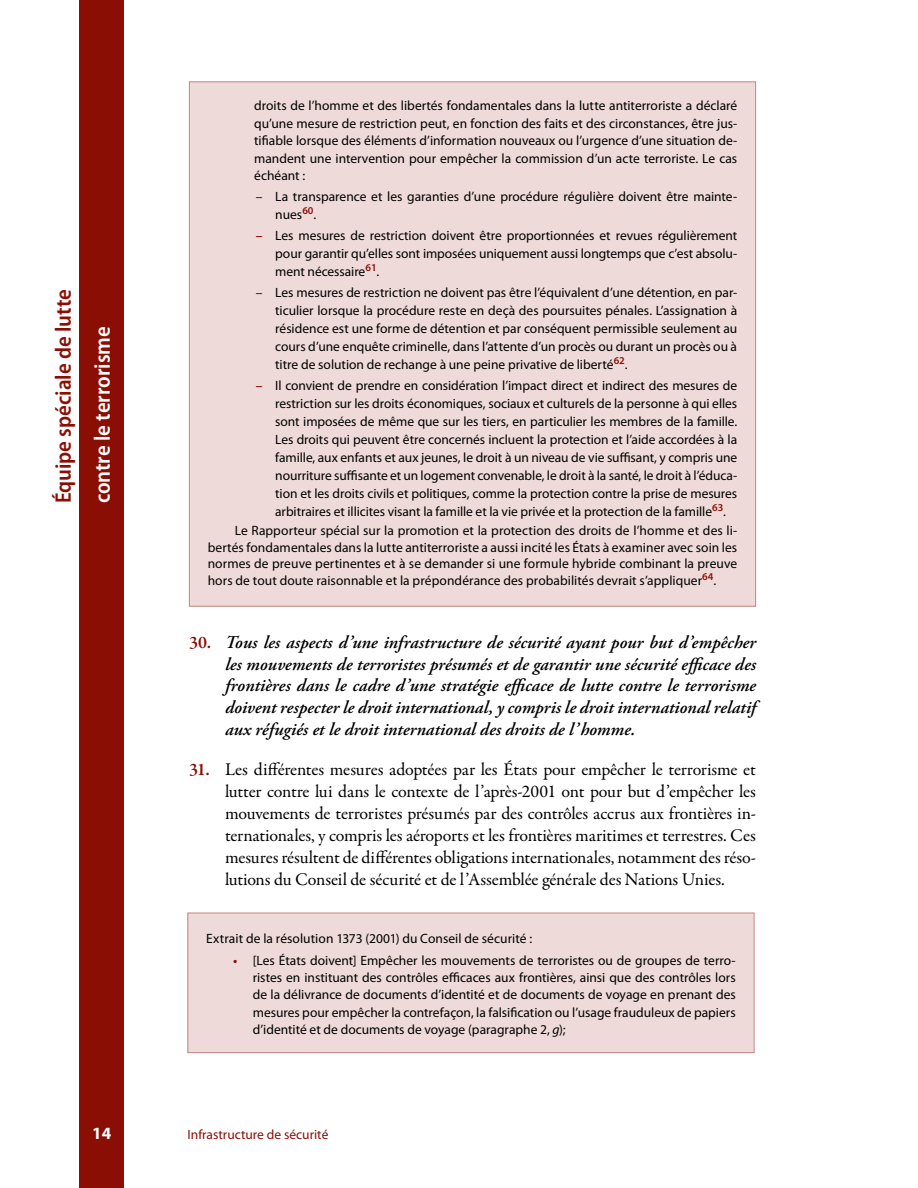
<style>
.page{position:relative;width:918px;height:1188px;background:#fff}
.page>*{position:absolute;margin:0;border:0;box-sizing:border-box;transform-origin:0 0}
.t1{font:600 semi-condensed 22.5px "Myriad Pro";color:#8b0e04}
.t2{font:600 semi-condensed 22.5px "Myriad Pro";color:#fff}
.t3{font:18px/21.9px "Garamond Premr Pro";letter-spacing:-.015em;color:#000;text-align:justify}
.t4{font:italic 600 18px/21.9px "Adobe Garamond Pro";color:#000;text-align:justify}
.t5{font:700 17.25px "Myriad Pro";color:#fff}
.t6{font:13.5px/18px "Myriad Pro";color:#000;text-align:justify}
.t7{font:13.5px "Myriad Pro";color:#8b0e04}
.s1{font-weight:600;color:#8b0e04}
.s2{font-family:"Garamond Premr Pro";font-style:normal;color:#8b0e04}
.s3{font-style:italic}
</style>
<div class="page">
<div style="left:79px;top:0;width:45px;height:1188px;background:#8b0e04"></div>
<div style="left:189px;top:82px;width:567px;height:524px;background:#eedbd9"></div>
<div style="left:188px;top:913px;width:566px;height:140px;background:#eedbd9"></div>
<div style="left:188px;top:913px;width:566px;height:140px;border:1px solid #c58782"></div>
<h1 class="t1" style="left:51px;top:503px;width:216px;rotate:-90deg">Équipe spéciale de lutte</h1>
<h1 class="t2" style="left:90px;top:503px;width:179px;rotate:-90deg">contre le terrorisme</h1>
<p class="t5" style="left:92px;top:1122px;width:21px">14</p>
<p class="t6" style="left:254px;top:97px;width:485px;line-height:17.4px">droits de l’homme et des libertés fondamentales dans la lutte antiterroriste a déclaré qu’une mesure de restriction peut, en fonction des faits et des circonstances, être jus&shy;tifiable lorsque des éléments d’information nouveaux ou l’urgence d’une situation de&shy;mandent une intervention pour empêcher la commission d’un acte terroriste. Le cas échéant :</p>
<p class="t6" style="left:275px;top:187px;width:463px;text-indent:-19px"><span class="s1">–</span> La transparence et les garanties d’une procédure régulière doivent être mainte&shy;nues<sup>60</sup>.</p>
<p class="t6" style="left:275px;top:226px;width:464px;text-indent:-19px"><span class="s1">–</span> Les mesures de restriction doivent être proportionnées et revues régulièrement pour garantir qu’elles sont imposées uniquement aussi longtemps que c’est absolu&shy;ment nécessaire<sup>61</sup>.</p>
<p class="t6" style="left:275px;top:283px;width:464px;text-indent:-19px"><span class="s1">–</span> Les mesures de restriction ne doivent pas être l’équivalent d’une détention, en par&shy;ticulier lorsque la procédure reste en deçà des poursuites pénales. L’assignation à résidence est une forme de détention et par conséquent permissible seulement au cours d’une enquête criminelle, dans l’attente d’un procès ou durant un procès ou à titre de solution de rechange à une peine privative de liberté<sup>62</sup>.</p>
<p class="t6" style="left:275px;top:376px;width:464px;text-indent:-19px"><span class="s1">–</span> Il convient de prendre en considération l’impact direct et indirect des mesures de restriction sur les droits économiques, sociaux et culturels de la personne à qui elles sont imposées de même que sur les tiers, en particulier les membres de la famille.<br>Les droits qui peuvent être concernés incluent la protection et l’aide accordées à la famille, aux enfants et aux jeunes, le droit à un niveau de vie suffisant, y compris une nourriture suffisante et un logement convenable, le droit à la santé, le droit à l’éduca&shy;tion et les droits civils et politiques, comme la protection contre la prise de mesures arbitraires et illicites visant la famille et la vie privée et la protection de la famille<sup>63</sup>.</p>
<p class="t6" style="left:208px;top:522px;width:531px;line-height:16.5px;text-indent:27px">Le Rapporteur spécial sur la promotion et la protection des droits de l’homme et des li&shy;bertés fondamentales dans la lutte antiterroriste a aussi incité les États à examiner avec soin les normes de preuve pertinentes et à se demander si une formule hybride combinant la preuve hors de tout doute raisonnable et la prépondérance des probabilités devrait s’appliquer<sup>64</sup>.</p>
<p class="t4" style="left:225px;top:632px;width:533px;text-indent:-36px"><span class="s2">30.</span> Tous les aspects d’une infrastructure de sécurité ayant pour but d’empêcher les mouvements de terroristes présumés et de garantir une sécurité efficace des frontières dans le cadre d’une stratégie efficace de lutte contre le terrorisme doivent respecter le droit international, y compris le droit international relatif aux réfugiés et le droit international des droits de l’homme.</p>
<p class="t3" style="left:225px;top:759px;width:532px;text-indent:-36px"><span class="s1">31.</span> Les différentes mesures adoptées par les États pour empêcher le terrorisme et lutter contre lui dans le contexte de l’après-2001 ont pour but d’empêcher les mouvements de terroristes présumés par des contrôles accrus aux frontières in&shy;ternationales, y compris les aéroports et les frontières maritimes et terrestres. Ces mesures résultent de différentes obligations internationales, notamment des réso&shy;lutions du Conseil de sécurité et de l’Assemblée générale des Nations Unies.</p>
<p class="t6" style="left:206px;top:929px;width:328px">Extrait de la résolution 1373 (2001) du Conseil de sécurité :</p>
<p class="t6" style="left:253px;top:951px;width:485px;line-height:17.4px;text-indent:-19px"><span class="s1">•</span> [Les États doivent] Empêcher les mouvements de terroristes ou de groupes de terro&shy;ristes en instituant des contrôles efficaces aux frontières, ainsi que des contrôles lors de la délivrance de documents d’identité et de documents de voyage en prenant des mesures pour empêcher la contrefaçon, la falsification ou l’usage frauduleux de papiers d’identité et de documents de voyage (paragraphe 2, <span class="s3">g</span>);</p>
<p class="t7" style="left:188px;top:1126px;width:142px">Infrastructure de sécurité</p>
</div>
